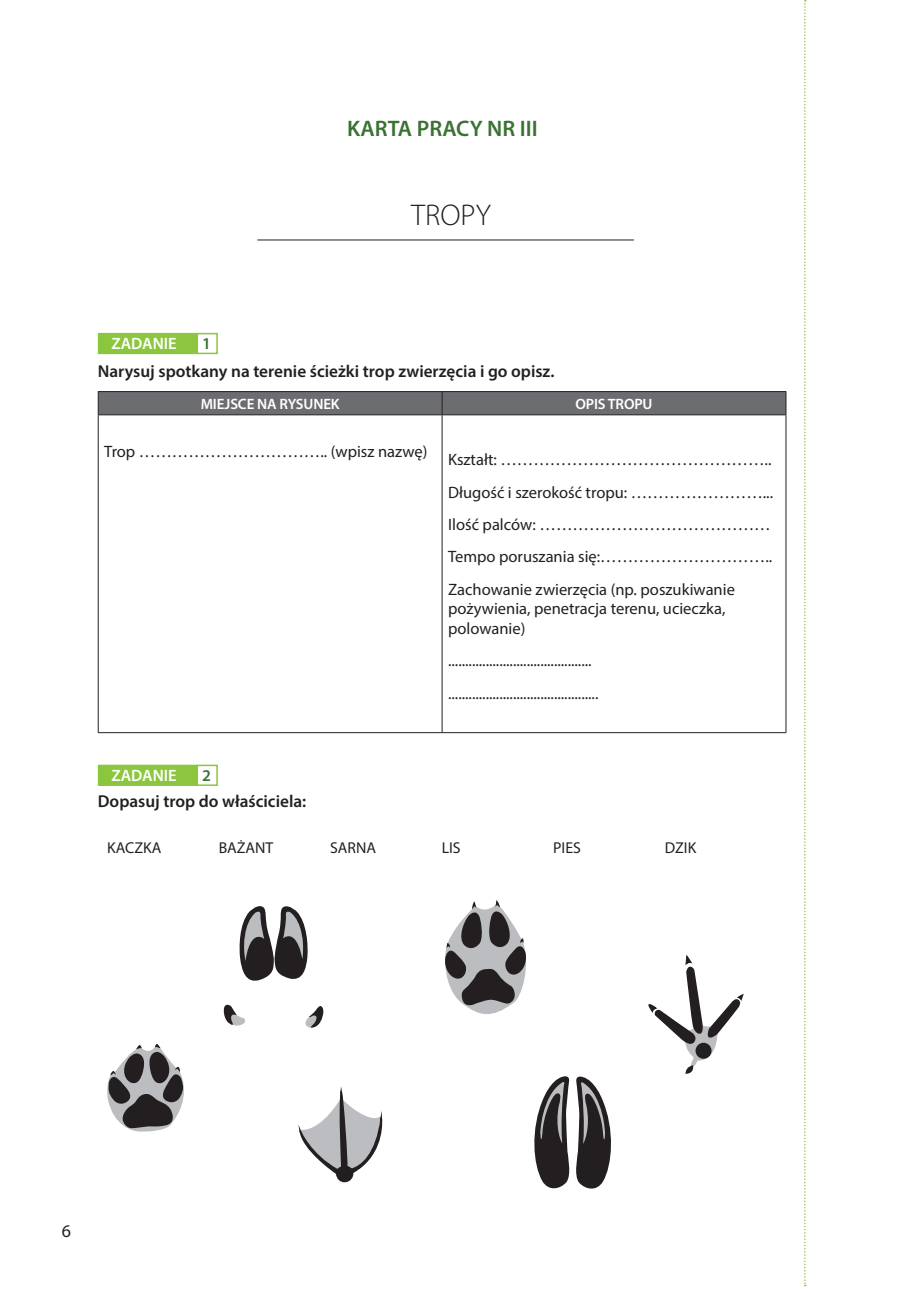
<style>
.page{position:relative;width:919px;height:1289px;background:#fff}
.page>*{position:absolute;margin:0;border:0;box-sizing:border-box;transform-origin:0 0}
.t1{font:300 30px "Myriad Pro";color:#231f20}
.t2{font:600 22.5px "Myriad Pro";color:#3a7233}
.t3{font:18px "Myriad Pro";color:#231f20}
.t4{font:600 17.25px "Myriad Pro";color:#231f20}
.t5{font:16.5px/32.2px "Myriad Pro";color:#231f20}
.t6{font:600 16.5px "Myriad Pro";color:#fff}
.t7{font:600 16.5px "Myriad Pro";color:#3a7233}
.t8{font:15.75px "Myriad Pro";color:#231f20}
.t9{font:600 15px "Myriad Pro";letter-spacing:-.01em;color:#fff}
</style>
<div class="page">
<svg style="left:804px;top:0;width:1px;height:1286px"></svg>
<div style="left:98px;top:391px;width:688px;height:23px;background:#6c6d70"></div>
<hr style="left:98px;top:414px;width:344px;height:1px;background:#231f20">
<hr style="left:98px;top:415px;width:1px;height:317px;background:#231f20">
<hr style="left:442px;top:414px;width:344px;height:1px;background:#231f20">
<hr style="left:441px;top:415px;width:1px;height:317px;background:#231f20">
<hr style="left:785px;top:415px;width:1px;height:317px;background:#231f20">
<hr style="left:98px;top:732px;width:344px;height:1px;background:#231f20">
<hr style="left:442px;top:732px;width:344px;height:1px;background:#231f20">
<hr style="left:257px;top:239px;width:377px;height:1px;background:#231f20">
<div style="left:98px;top:333px;width:99px;height:21px;background:#8bc63e"></div>
<div style="left:196px;top:333px;width:22px;height:21px;border:2px solid #8bc63e"></div>
<div style="left:98px;top:764px;width:99px;height:22px;background:#8bc63e;border:2px solid #8bc63e"></div>
<div style="left:196px;top:764px;width:22px;height:22px;border:2px solid #8bc63e"></div>
<svg style="left:534px;top:1076px;width:77px;height:113px"></svg>
<svg style="left:298px;top:1087px;width:84px;height:95px"></svg>
<svg style="left:648px;top:956px;width:96px;height:118px"></svg>
<svg style="left:239px;top:906px;width:69px;height:75px"></svg>
<svg style="left:223px;top:1004px;width:22px;height:22px"></svg>
<svg style="left:305px;top:1006px;width:18px;height:22px"></svg>
<svg style="left:445px;top:900px;width:81px;height:114px"></svg>
<svg style="left:107px;top:1044px;width:77px;height:87px"></svg>
<h2 class="t2" style="left:347px;top:114px;width:192px">KARTA PRACY NR III</h2>
<p class="t6" style="left:111px;top:333px;width:67px">ZADANIE</p>
<p class="t7" style="left:202px;top:333px;width:10px">1</p>
<h1 class="t1" style="left:411px;top:196px;width:81px">TROPY</h1>
<p class="t4" style="left:98px;top:360px;width:458px">Narysuj spotkany na terenie ścieżki trop zwierzęcia i go opisz.</p>
<p class="t9" style="left:201px;top:394px;width:140px">MIEJSCE NA RYSUNEK</p>
<p class="t9" style="left:575px;top:394px;width:79px">OPIS TROPU</p>
<p class="t5" style="left:104px;top:435px;width:325px">Trop …………………………….. (wpisz nazwę)</p>
<p class="t5" style="left:448px;top:443px;width:326px">Kształt: …………………………………………..<br>Długość i szerokość tropu: ……………………...<br>Ilość palców: …………………………………… Tempo poruszania się:…………………………..<br>Zachowanie zwierzęcia (np. poszukiwanie</p>
<p class="t5" style="left:448px;top:598px;width:279px;line-height:19.5px">pożywienia, penetracja terenu, ucieczka, polowanie)</p>
<p class="t5" style="left:448px;top:644px;width:152px">.......................................... ............................................</p>
<p class="t6" style="left:111px;top:764px;width:67px">ZADANIE</p>
<p class="t7" style="left:202px;top:764px;width:10px">2</p>
<p class="t4" style="left:98px;top:789px;width:210px">Dopasuj trop do właściciela:</p>
<p class="t8" style="left:107px;top:838px;width:56px">KACZKA</p>
<p class="t8" style="left:219px;top:838px;width:56px">BAŻANT</p>
<p class="t8" style="left:330px;top:838px;width:47px">SARNA</p>
<p class="t8" style="left:441px;top:838px;width:20px">LIS</p>
<p class="t8" style="left:553px;top:838px;width:29px">PIES</p>
<p class="t8" style="left:664px;top:838px;width:33px">DZIK</p>
<p class="t3" style="left:62px;top:1219px;width:11px">6</p>
</div>
